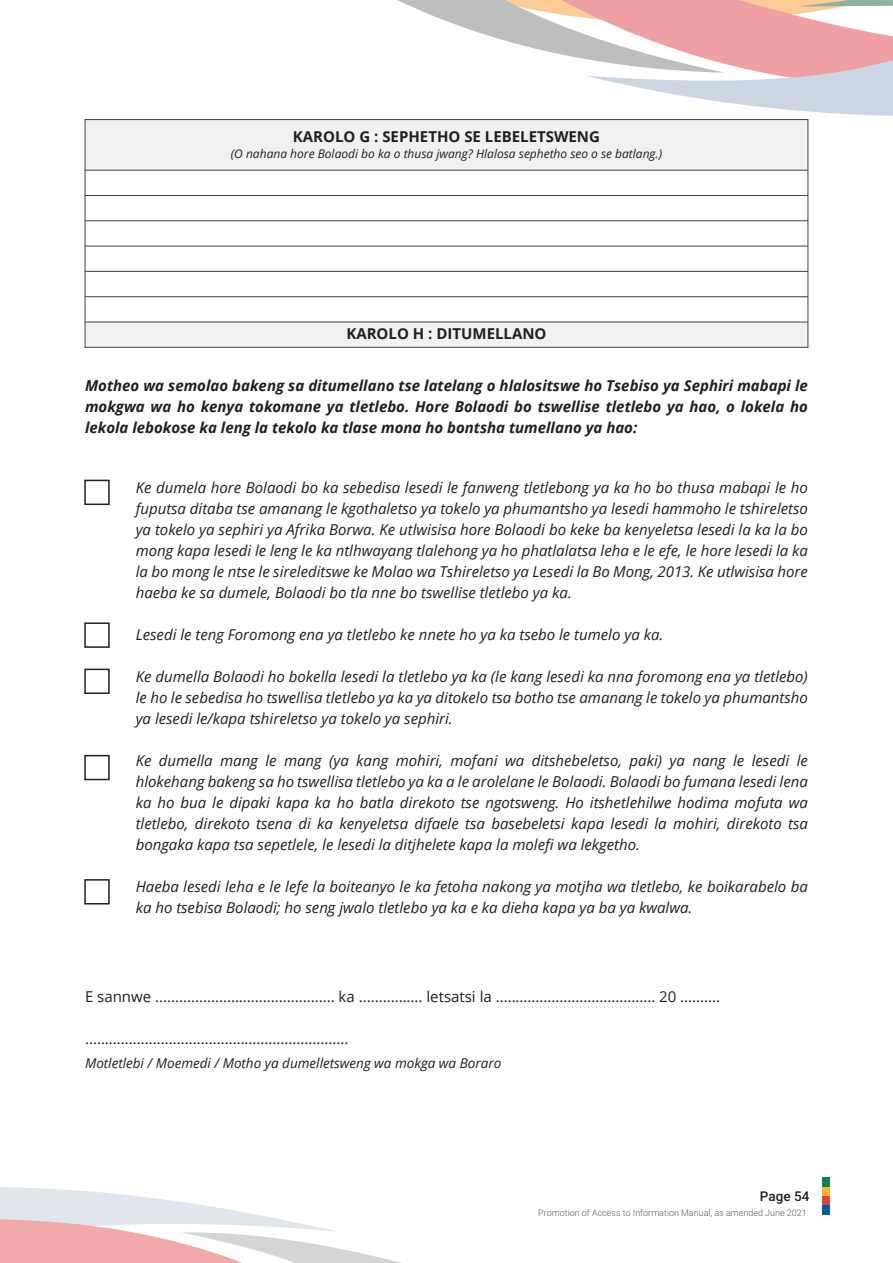
<style>
.page{position:relative;width:893px;height:1263px;background:#fff}
.page>*{position:absolute;margin:0;border:0;box-sizing:border-box;transform-origin:0 0}
.t1{font:italic 15px/21px "Open Sans";color:#231f20;text-align:justify}
.t2{font:italic 700 15px/21px "Open Sans";color:#231f20;text-align:justify}
.t3{font:15px "Open Sans";color:#231f20}
.t4{font:700 15px "Open Sans";color:#231f20}
.t5{font:italic 13.5px "Open Sans";color:#231f20}
.t6{font:500 13.5px "Roboto";color:#231f20}
.t7{font:italic 12px "Open Sans";color:#231f20}
.t8{font:300 9px "Roboto";color:#58595b}
</style>
<div class="page">
<svg style="left:397px;top:0;width:496px;height:116px"></svg>
<div style="left:822px;top:1196px;width:8px;height:9px;background:#e3413c"></div>
<div style="left:822px;top:1205px;width:8px;height:10px;background:#045d99"></div>
<div style="left:822px;top:1186px;width:8px;height:10px;background:#fab332"></div>
<div style="left:822px;top:1177px;width:8px;height:9px;background:#0e8058"></div>
<svg style="left:0;top:1187px;width:401px;height:76px"></svg>
<div style="left:85px;top:120px;width:723px;height:50px;background:#f1f1f2"></div>
<div style="left:85px;top:322px;width:723px;height:25px;background:#f1f1f2"></div>
<div style="left:85px;top:119px;width:723px;height:229px;border:1px solid #414042"></div>
<hr style="left:85px;top:271px;width:723px;height:1px;background:#414042">
<hr style="left:85px;top:246px;width:723px;height:1px;background:#414042">
<hr style="left:85px;top:322px;width:723px;height:1px;background:#414042">
<hr style="left:85px;top:296px;width:723px;height:1px;background:#414042">
<hr style="left:85px;top:220px;width:723px;height:1px;background:#414042">
<hr style="left:85px;top:195px;width:723px;height:1px;background:#414042">
<hr style="left:85px;top:170px;width:723px;height:1px;background:#414042">
<div style="left:84px;top:480px;width:26px;height:25px;border:2px solid #231f20"></div>
<div style="left:84px;top:622px;width:26px;height:26px;background:#fff;border:2px solid #231f20"></div>
<div style="left:84px;top:669px;width:26px;height:25px;background:#fff;border:2px solid #231f20"></div>
<div style="left:84px;top:755px;width:26px;height:25px;background:#fff;border:2px solid #231f20"></div>
<div style="left:84px;top:879px;width:26px;height:25px;background:#fff;border:2px solid #231f20"></div>
<p class="t4" style="left:293px;top:126px;width:309px">KAROLO G : SEPHETHO SE LEBELETSWENG</p>
<p class="t7" style="left:231px;top:146px;width:433px">(O nahana hore Bolaodi bo ka o thusa jwang? Hlalosa sephetho seo o se batlang.)</p>
<p class="t4" style="left:346px;top:323px;width:202px">KAROLO H : DITUMELLANO</p>
<p class="t2" style="left:85px;top:375px;width:724px">Motheo wa semolao bakeng sa ditumellano tse latelang o hlalositswe ho Tsebiso ya Sephiri mabapi le mokgwa wa ho kenya tokomane ya tletlebo. Hore Bolaodi bo tswellise tletlebo ya hao, o lokela ho lekola lebokose ka leng la tekolo ka tlase mona ho bontsha tumellano ya hao:</p>
<p class="t1" style="left:136px;top:477px;width:674px">Ke dumela hore Bolaodi bo ka sebedisa lesedi le fanweng tletlebong ya ka ho bo thusa mabapi le ho fuputsa ditaba tse amanang le kgothaletso ya tokelo ya phumantsho ya lesedi hammoho le tshireletso ya tokelo ya sephiri ya Afrika Borwa. Ke utlwisisa hore Bolaodi bo keke ba kenyeletsa lesedi la ka la bo mong kapa lesedi le leng le ka ntlhwayang tlalehong ya ho phatlalatsa leha e le efe, le hore lesedi la ka la bo mong le ntse le sireleditswe ke Molao wa Tshireletso ya Lesedi la Bo Mong, 2013. Ke utlwisisa hore haeba ke sa dumele, Bolaodi bo tla nne bo tswellise tletlebo ya ka.</p>
<p class="t1" style="left:136px;top:624px;width:529px">Lesedi le teng Foromong ena ya tletlebo ke nnete ho ya ka tsebo le tumelo ya ka.</p>
<p class="t1" style="left:136px;top:666px;width:674px">Ke dumella Bolaodi ho bokella lesedi la tletlebo ya ka (le kang lesedi ka nna foromong ena ya tletlebo) le ho le sebedisa ho tswellisa tletlebo ya ka ya ditokelo tsa botho tse amanang le tokelo ya phumantsho ya lesedi le/kapa tshireletso ya tokelo ya sephiri.</p>
<p class="t1" style="left:136px;top:750px;width:674px">Ke dumella mang le mang (ya kang mohiri, mofani wa ditshebeletso, paki) ya nang le lesedi le hlokehang bakeng sa ho tswellisa tletlebo ya ka a le arolelane le Bolaodi. Bolaodi bo fumana lesedi lena ka ho bua le dipaki kapa ka ho batla direkoto tse ngotsweng. Ho itshetlehilwe hodima mofuta wa tletlebo, direkoto tsena di ka kenyeletsa difaele tsa basebeletsi kapa lesedi la mohiri, direkoto tsa bongaka kapa tsa sepetlele, le lesedi la ditjhelete kapa la molefi wa lekgetho.</p>
<p class="t1" style="left:136px;top:876px;width:674px">Haeba lesedi leha e le lefe la boiteanyo le ka fetoha nakong ya motjha wa tletlebo, ke boikarabelo ba ka ho tsebisa Bolaodi; ho seng jwalo tletlebo ya ka e ka dieha kapa ya ba ya kwalwa.</p>
<p class="t3" style="left:85px;top:986px;width:637px">E sannwe ............................................. ka ................ letsatsi la ........................................ 20 ..........</p>
<p class="t3" style="left:85px;top:1028px;width:265px">..................................................................</p>
<p class="t5" style="left:85px;top:1053px;width:418px">Motletlebi / Moemedi / Motho ya dumelletsweng wa mokga wa Boraro</p>
<p class="t6" style="left:760px;top:1186px;width:51px">Page 54</p>
<p class="t8" style="left:538px;top:1206px;width:270px">Promotion of Access to Information Manual, as amended June 2021</p>
</div>
